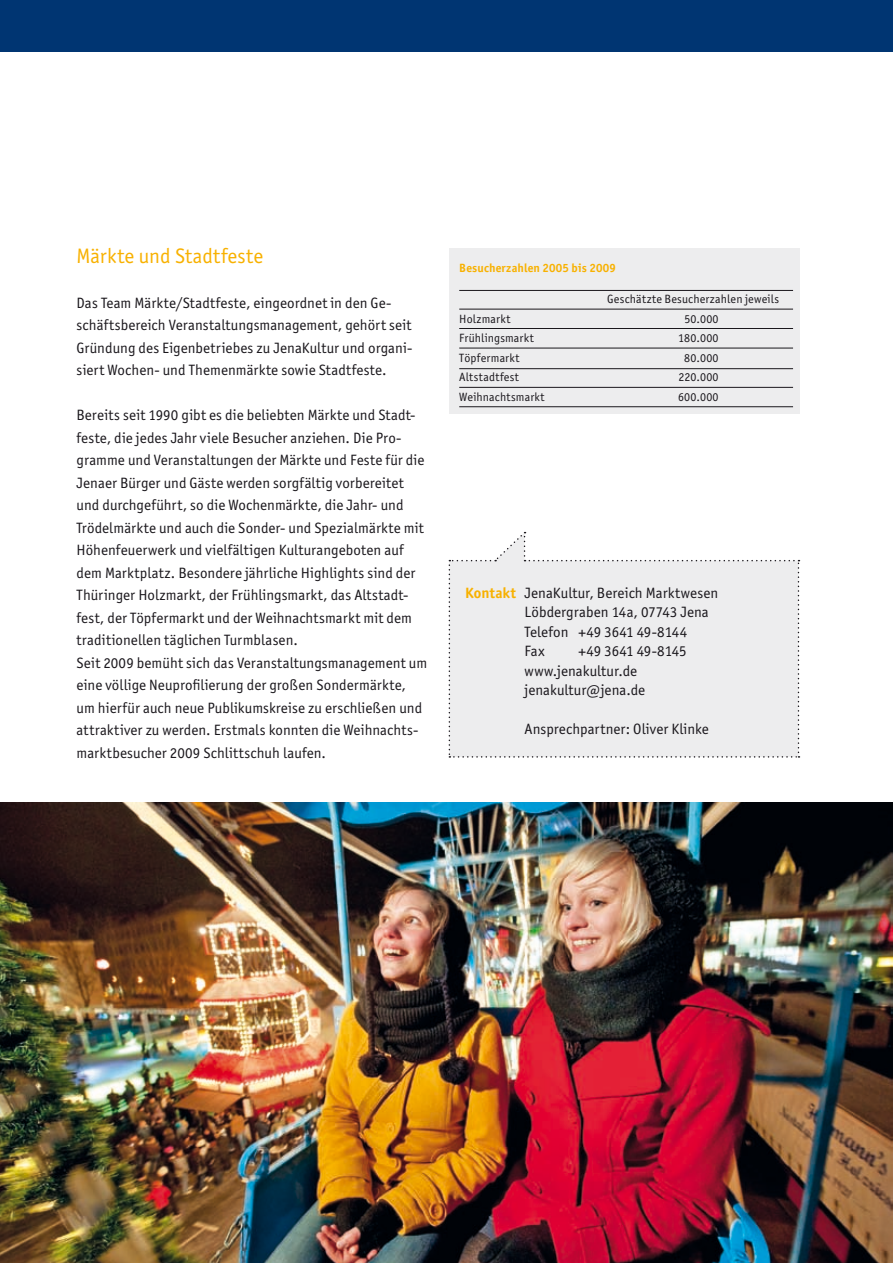
<style>
.page{position:relative;width:893px;height:1263px;background:#fff}
.page>*{position:absolute;margin:0;border:0;box-sizing:border-box;transform-origin:0 0}
.t1{font:21px "Officina Sans ITC";letter-spacing:.01em;color:#f8b100}
.t2{font:15px/22.5px "Officina Sans ITC";letter-spacing:.005em;color:#1a171c}
.t3{font:700 15px "Officina Sans ITC";letter-spacing:.01em;color:#f8b100}
.t4{font:12px "Officina Sans ITC";letter-spacing:.02em;color:#1a171c}
.t5{font:700 12px "Officina Sans ITC";letter-spacing:.015em;color:#f8b100}
</style>
<div class="page">
<div style="left:0;top:0;width:893px;height:51px;background:#003572"></div>
<svg style="left:449px;top:532px;width:350px;height:226px;background:#eee"></svg>
<div style="left:449px;top:249px;width:350px;height:165px;background:#ededee"></div>
<hr style="left:459px;top:290px;width:334px;height:1px;background:#1a171c">
<hr style="left:459px;top:309px;width:334px;height:1px;background:#1a171c">
<hr style="left:459px;top:328px;width:334px;height:1px;background:#1a171c">
<hr style="left:459px;top:368px;width:334px;height:1px;background:#1a171c">
<hr style="left:459px;top:387px;width:334px;height:1px;background:#1a171c">
<hr style="left:459px;top:348px;width:334px;height:1px;background:#1a171c">
<hr style="left:459px;top:406px;width:334px;height:1px;background:#1a171c">
<img style="left:0;top:803px;width:893px;height:460px">
<h1 class="t1" style="left:77px;top:243px;width:188px">Märkte und Stadtfeste</h1>
<p class="t2" style="left:77px;top:291px;width:337px">Das Team Märkte/Stadtfeste, eingeordnet in den Ge&shy;schäftsbereich Veranstaltungsmanagement, gehört seit Gründung des Eigenbetriebes zu JenaKultur und organi&shy;siert Wochen- und Themenmärkte sowie Stadtfeste.</p>
<p class="t2" style="left:77px;top:404px;width:352px">Bereits seit 1990 gibt es die beliebten Märkte und Stadt&shy;feste, die jedes Jahr viele Besucher anziehen. Die Pro&shy;gramme und Veranstaltungen der Märkte und Feste für die Jenaer Bürger und Gäste werden sorgfältig vorbereitet und durchgeführt, so die Wochenmärkte, die Jahr- und Trödelmärkte und auch die Sonder- und Spezialmärkte mit Höhenfeuerwerk und vielfältigen Kulturangeboten auf dem Marktplatz. Besondere jährliche Highlights sind der Thüringer Holzmarkt, der Frühlingsmarkt, das Altstadt&shy;fest, der Töpfermarkt und der Weihnachtsmarkt mit dem traditionellen täglichen Turmblasen.<br>Seit 2009 bemüht sich das Veranstaltungsmanagement um eine völlige Neuprofilierung der großen Sondermärkte, um hierfür auch neue Publikumskreise zu erschließen und attraktiver zu werden. Erstmals konnten die Weihnachts&shy;marktbesucher 2009 Schlittschuh laufen.</p>
<p class="t5" style="left:459px;top:260px;width:158px">Besucherzahlen 2005 bis 2009</p>
<p class="t4" style="left:607px;top:292px;width:173px">Geschätzte Besucherzahlen jeweils</p>
<p class="t4" style="left:459px;top:312px;width:53px">Holzmarkt</p>
<p class="t4" style="left:684px;top:312px;width:36px">50.000</p>
<p class="t4" style="left:459px;top:331px;width:76px">Frühlingsmarkt</p>
<p class="t4" style="left:678px;top:331px;width:42px">180.000</p>
<p class="t4" style="left:459px;top:351px;width:62px">Töpfermarkt</p>
<p class="t4" style="left:684px;top:351px;width:36px">80.000</p>
<p class="t4" style="left:459px;top:370px;width:61px">Altstadtfest</p>
<p class="t4" style="left:678px;top:370px;width:42px">220.000</p>
<p class="t4" style="left:459px;top:390px;width:87px">Weihnachtsmarkt</p>
<p class="t4" style="left:678px;top:390px;width:42px">600.000</p>
<p class="t2" style="left:524px;top:583px;width:195px;line-height:19.5px">JenaKultur, Bereich Marktwesen<br>Löbdergraben 14a, 07743 Jena<br>Telefon +49 3641 49-8144<br>Fax</p>
<p class="t3" style="left:465px;top:584px;width:52px">Kontakt</p>
<p class="t2" style="left:524px;top:641px;width:163px;line-height:19.5px;text-indent:54px">+49 3641 49-8145 www.jenakultur.de jenakultur@jena.de</p>
<p class="t2" style="left:524px;top:718px;width:186px">Ansprechpartner: Oliver Klinke</p>
</div>
